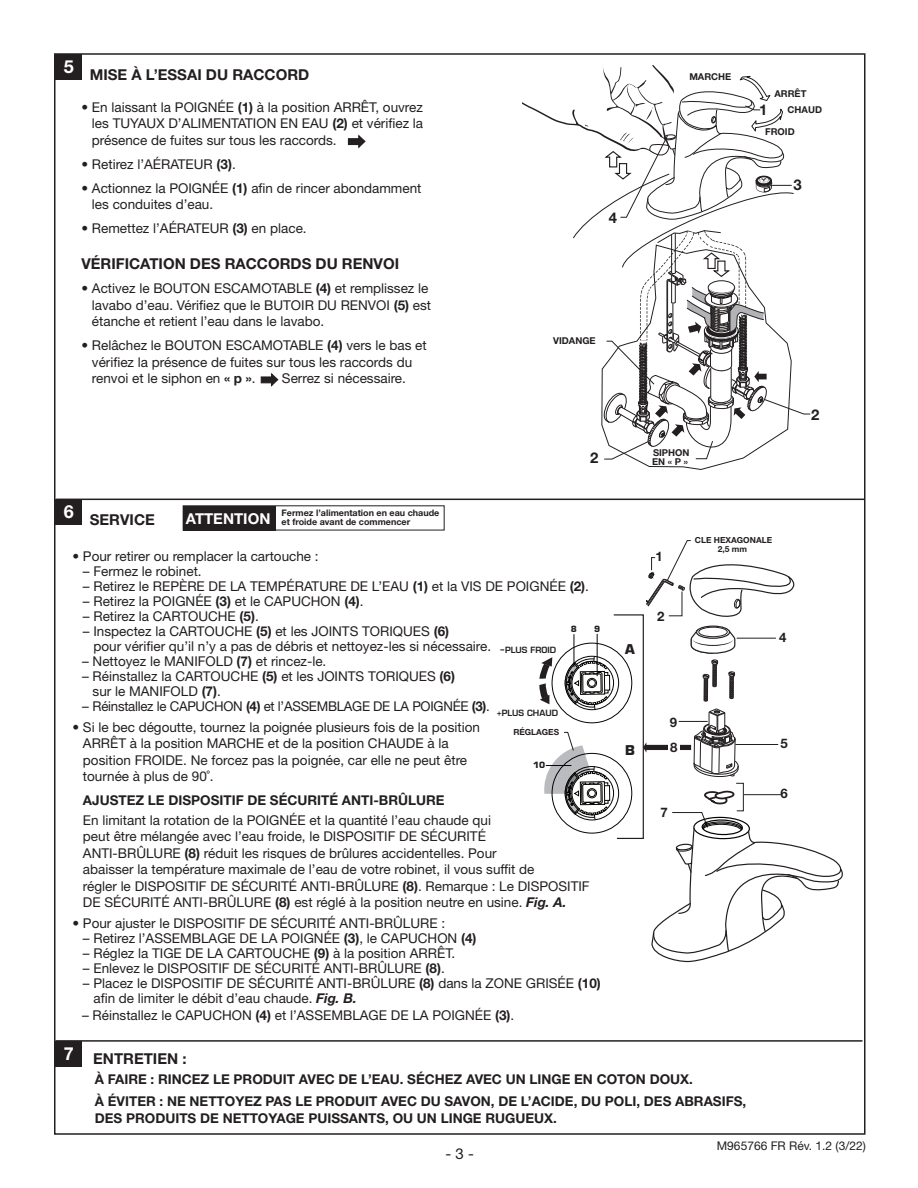
<style>
.page{position:relative;width:918px;height:1188px;background:#fff}
.page>*{position:absolute;margin:0;border:0;box-sizing:border-box;transform-origin:0 0}
.t1{font:700 18px "Helvetica Neue LT Std";color:#fff}
._10pt_Heads_-_Bold{font:700 15px "Helvetica Neue LT Std";color:#231f20}
.t2{font:700 15px "Helvetica Neue LT Std";color:#fff}
.t3{font:15px "Helvetica Neue LT Std";color:#231f20}
.t4{font:700 14.85px "Helvetica Neue LT Std";color:#231f20}
._9pt_text{font:13.5px/16.5px "Helvetica Neue LT Std";color:#231f20}
._9pt_text-2{font:700 13.5px "Helvetica Neue LT Std";color:#231f20}
._9pt_text-3{font:13.5px "Helvetica Neue LT Std";letter-spacing:-.02em;color:#231f20}
.t5{font:700 13.2px/25.5px "Helvetica Neue LT Std";color:#231f20}
.t6{font:700 13.2px "Eurostile LT Std";color:#231f20}
.t7{font:12px "Helvetica Neue LT Std";color:#231f20}
.t8{font:700 9.45px/9.4px "Helvetica Neue LT Std";color:#231f20}
.t9{font:700 9px "Helvetica Neue LT Std";color:#231f20}
.t10{font:700 8.4px/8.4px "Helvetica Neue LT Std";color:#231f20;text-align:center}
.t11{font:600 8.4px "Eurostile LT Std";color:#231f20}
.t12{font:700 8.4px "Eurostile LT Std";color:#231f20}
.s1{font-weight:700}
.s2{font-weight:700;font-style:italic}
</style>
<div class="page">
<div style="left:56px;top:54px;width:26px;height:26px;background:#231f20"></div>
<div style="left:56px;top:499px;width:26px;height:26px;background:#231f20"></div>
<div style="left:56px;top:1041px;width:26px;height:26px;background:#231f20"></div>
<hr style="left:56px;top:1040px;width:806px;height:2px;background:#231f20">
<svg style="left:522px;top:65px;width:289px;height:398px"></svg>
<svg style="left:347px;top:134px;width:19px;height:15px"></svg>
<svg style="left:260px;top:373px;width:19px;height:14px"></svg>
<svg style="left:539px;top:540px;width:304px;height:423px"></svg>
<hr style="left:56px;top:499px;width:808px;height:1px;background:#231f20">
<div style="left:183px;top:506px;width:93px;height:24px;background:#231f20"></div>
<p class="t1" style="left:64px;top:55px;width:12px">5</p>
<p class="_10pt_Heads_-_Bold" style="left:90px;top:65px;width:221px">MISE À L’ESSAI DU RACCORD</p>
<p class="_9pt_text" style="left:92px;top:98px;width:333px;text-align:justify;text-indent:-11px">• En laissant la POIGNÉE <span class="s1">(1)</span> à la position ARRÊT, ouvrez les TUYAUX D’ALIMENTATION EN EAU <span class="s1">(2)</span> et vérifiez la présence de fuites sur tous les raccords.</p>
<p class="_9pt_text" style="left:81px;top:155px;width:156px">• Retirez l’AÉRATEUR <span class="s1">(3)</span>.</p>
<p class="_9pt_text" style="left:92px;top:179px;width:331px;text-indent:-11px">• Actionnez la POIGNÉE <span class="s1">(1)</span> afin de rincer abondamment les conduites d’eau.</p>
<p class="_9pt_text" style="left:81px;top:220px;width:227px">• Remettez l’AÉRATEUR <span class="s1">(3)</span> en place.</p>
<p class="_10pt_Heads_-_Bold" style="left:81px;top:255px;width:319px">VÉRIFICATION DES RACCORDS DU RENVOI</p>
<p class="_9pt_text" style="left:92px;top:280px;width:341px;text-indent:-11px">• Activez le BOUTON ESCAMOTABLE <span class="s1">(4)</span> et remplissez le lavabo d’eau. Vérifiez que le BUTOIR DU RENVOI <span class="s1">(5)</span> est étanche et retient l’eau dans le lavabo.</p>
<p class="_9pt_text" style="left:92px;top:337px;width:336px;text-indent:-11px">• Relâchez le BOUTON ESCAMOTABLE <span class="s1">(4)</span> vers le bas et vérifiez la présence de fuites sur tous les raccords du renvoi et le siphon en <span class="s1">« p »</span>.</p>
<p class="_9pt_text" style="left:282px;top:370px;width:125px">Serrez si nécessaire.</p>
<p class="t4" style="left:609px;top:209px;width:10px">4</p>
<p class="t8" style="left:553px;top:335px;width:44px">VIDANGE</p>
<p class="t1" style="left:64px;top:500px;width:12px">6</p>
<p class="_10pt_Heads_-_Bold" style="left:90px;top:510px;width:67px">SERVICE</p>
<p class="t2" style="left:186px;top:509px;width:86px">ATTENTION</p>
<p class="t9" style="left:282px;top:507px;width:159px">Fermez l’alimentation en eau chaude</p>
<p class="t9" style="left:282px;top:516px;width:130px">et froide avant de commencer</p>
<p class="t4" style="left:590px;top:449px;width:10px">2</p>
<p class="_9pt_text" style="left:72px;top:548px;width:248px">• Pour retirer ou remplacer la cartouche :</p>
<p class="_9pt_text" style="left:83px;top:563px;width:120px">– Fermez le robinet.</p>
<p class="_9pt_text" style="left:83px;top:578px;width:508px">– Retirez le REPÈRE DE LA TEMPÉRATURE DE L’EAU <span class="s1">(1)</span> et la VIS DE POIGNÉE <span class="s1">(2)</span>.</p>
<p class="_9pt_text" style="left:83px;top:593px;width:282px">– Retirez la POIGNÉE <span class="s1">(3)</span> et le CAPUCHON <span class="s1">(4)</span>.</p>
<p class="_9pt_text" style="left:83px;top:608px;width:177px">– Retirez la CARTOUCHE <span class="s1">(5)</span>.</p>
<p class="_9pt_text" style="left:93px;top:623px;width:399px;line-height:15px;text-indent:-11px">– Inspectez la CARTOUCHE <span class="s1">(5)</span> et les JOINTS TORIQUES <span class="s1">(6)<br></span>pour vérifier qu’il n’y a pas de débris et nettoyez-les si nécessaire.</p>
<p class="_9pt_text" style="left:82px;top:653px;width:246px">– Nettoyez le MANIFOLD <span class="s1">(7)</span> et rincez-le.</p>
<p class="_9pt_text" style="left:93px;top:668px;width:364px;line-height:15px;text-indent:-11px">– Réinstallez la CARTOUCHE <span class="s1">(5)</span> et les JOINTS TORIQUES <span class="s1">(6) </span>sur le MANIFOLD <span class="s1">(7)</span>.</p>
<p class="_9pt_text-3" style="left:82px;top:698px;width:409px">– Réinstallez le CAPUCHON <span class="s1">(4)</span> et l’ASSEMBLAGE DE LA POIGNÉE <span class="s1">(3)</span>.</p>
<p class="_9pt_text" style="left:83px;top:719px;width:399px;text-indent:-11px">• Si le bec dégoutte, tournez la poignée plusieurs fois de la position ARRÊT à la position MARCHE et de la position CHAUDE à la position FROIDE. Ne forcez pas la poignée, car elle ne peut être tournée à plus de 90˚.</p>
<p class="_9pt_text" style="left:83px;top:791px;width:410px;line-height:19.5px"><span class="s1">AJUSTEZ LE DISPOSITIF DE SÉCURITÉ ANTI-BRÛLURE<br></span>En limitant la rotation de la POIGNÉE et la quantité l’eau chaude qui</p>
<p class="_9pt_text" style="left:83px;top:828px;width:508px">peut être mélangée avec l’eau froide, le DISPOSITIF DE SÉCURITÉ<br>ANTI-BRÛLURE <span class="s1">(8)</span> réduit les risques de brûlures accidentelles. Pour<br>abaisser la température maximale de l’eau de votre robinet, il vous suffit de<br>régler le DISPOSITIF DE SÉCURITÉ ANTI-BRÛLURE <span class="s1">(8)</span>. Remarque : Le DISPOSITIF DE SÉCURITÉ ANTI-BRÛLURE <span class="s1">(8)</span> est réglé à la position neutre en usine. <span class="s2">Fig. A.</span></p>
<p class="_9pt_text" style="left:72px;top:915px;width:374px">• Pour ajuster le DISPOSITIF DE SÉCURITÉ ANTI-BRÛLURE :</p>
<p class="_9pt_text" style="left:83px;top:930px;width:395px">– Retirez l’ASSEMBLAGE DE LA POIGNÉE <span class="s1">(3)</span>, le CAPUCHON <span class="s1">(4)</span></p>
<p class="_9pt_text" style="left:83px;top:945px;width:374px">– Réglez la TIGE DE LA CARTOUCHE <span class="s1">(9)</span> à la position ARRÊT.</p>
<p class="_9pt_text" style="left:83px;top:960px;width:363px">– Enlevez le DISPOSITIF DE SÉCURITÉ ANTI-BRÛLURE <span class="s1">(8)</span>.</p>
<p class="_9pt_text" style="left:93px;top:976px;width:509px;line-height:15px;text-indent:-11px">– Placez le DISPOSITIF DE SÉCURITÉ ANTI-BRÛLURE <span class="s1">(8)</span> dans la ZONE GRISÉE <span class="s1">(10) </span>afin de limiter le débit d’eau chaude. <span class="s2">Fig. B.</span></p>
<p class="_9pt_text" style="left:82px;top:1007px;width:434px">– Réinstallez le CAPUCHON <span class="s1">(4)</span> et l’ASSEMBLAGE DE LA POIGNÉE <span class="s1">(3)</span>.</p>
<p class="t12" style="left:571px;top:624px;width:8px">8</p>
<p class="t12" style="left:594px;top:624px;width:8px">9</p>
<p class="t11" style="left:505px;top:645px;width:52px">PLUS FROID</p>
<p class="t11" style="left:497px;top:708px;width:63px">+PLUS CHAUD</p>
<p class="t10" style="left:513px;top:728px;width:47px">RÉGLAGES</p>
<p class="t12" style="left:533px;top:760px;width:14px">10</p>
<p class="t1" style="left:64px;top:1042px;width:12px">7</p>
<p class="_10pt_Heads_-_Bold" style="left:93px;top:1049px;width:95px">ENTRETIEN :</p>
<p class="t6" style="left:625px;top:641px;width:11px">A</p>
<p class="t6" style="left:625px;top:742px;width:11px">B</p>
<p class="t8" style="left:689px;top:72px;width:43px">MARCHE</p>
<p class="t4" style="left:759px;top:100px;width:10px">1</p>
<p class="t8" style="left:774px;top:88px;width:34px">ARRÊT</p>
<p class="t8" style="left:788px;top:104px;width:36px">CHAUD</p>
<p class="t8" style="left:765px;top:127px;width:31px">FROID</p>
<p class="t4" style="left:794px;top:176px;width:10px">3</p>
<p class="t8" style="left:652px;top:448px;width:39px">SIPHON<br>EN « P »</p>
<p class="t4" style="left:811px;top:405px;width:10px">2</p>
<p class="t5" style="left:656px;top:543px;width:9px">1</p>
<p class="t5" style="left:657px;top:603px;width:9px">2</p>
<p class="t10" style="left:695px;top:536px;width:79px">CLÉ HEXAGONALE<br>2,5 mm</p>
<p class="t5" style="left:779px;top:624px;width:9px">4</p>
<p class="t5" style="left:670px;top:709px;width:9px">9<br>8</p>
<p class="t5" style="left:660px;top:800px;width:9px">7</p>
<p class="t5" style="left:780px;top:730px;width:9px">5</p>
<p class="t5" style="left:780px;top:781px;width:9px">6</p>
<p class="_9pt_text-2" style="left:95px;top:1071px;width:600px">À FAIRE : RINCEZ LE PRODUIT AVEC DE L’EAU. SÉCHEZ AVEC UN LINGE EN COTON DOUX.</p>
<p class="_9pt_text-2" style="left:95px;top:1093px;width:653px">À ÉVITER : NE NETTOYEZ PAS LE PRODUIT AVEC DU SAVON, DE L’ACIDE, DU POLI, DES ABRASIFS,</p>
<p class="_9pt_text-2" style="left:95px;top:1110px;width:464px">DES PRODUITS DE NETTOYAGE PUISSANTS, OU UN LINGE RUGUEUX.</p>
<p class="t3" style="left:446px;top:1145px;width:30px">- 3 -</p>
<p class="t7" style="left:717px;top:1139px;width:150px">M965766 FR Rév. 1.2 (3/22)</p>
</div>
